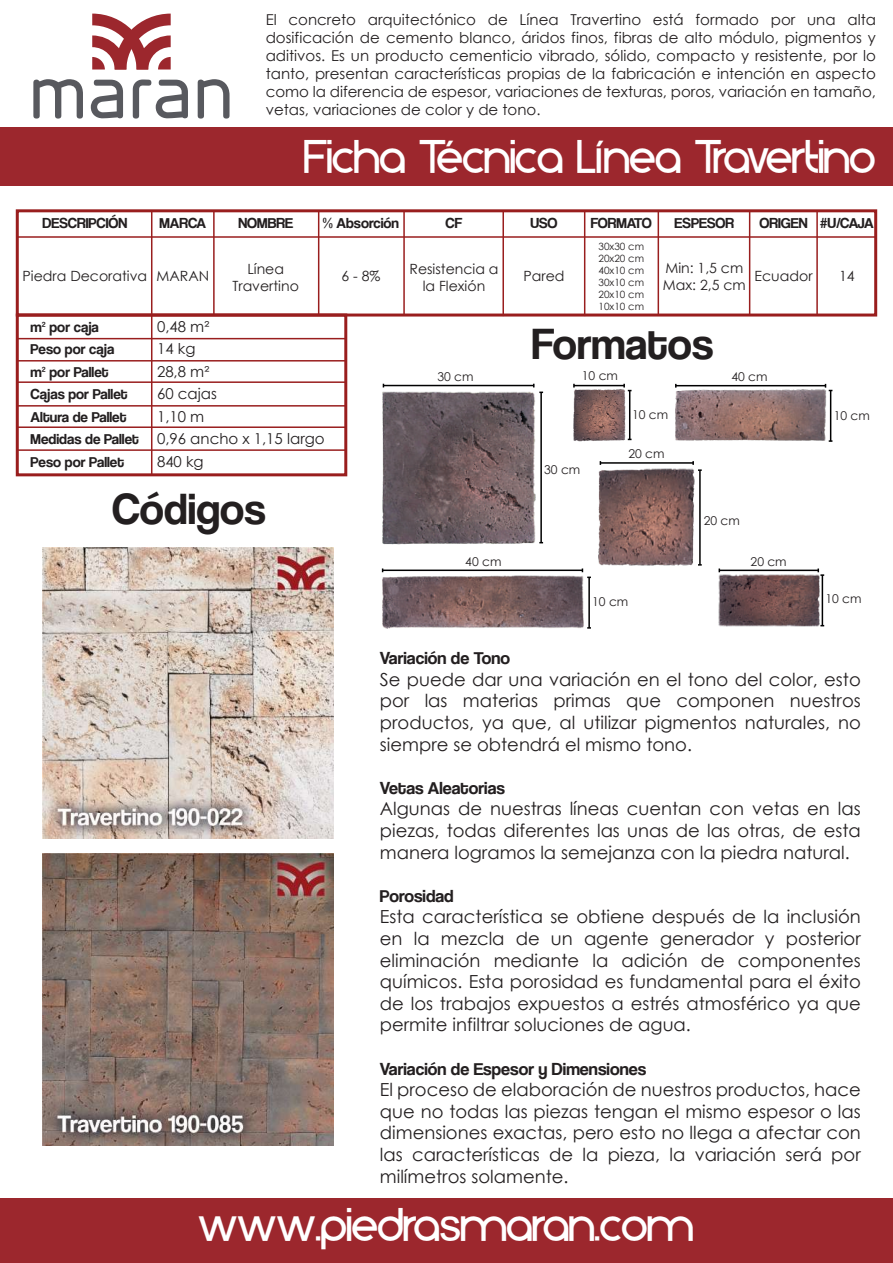
<style>
.page{position:relative;width:893px;height:1263px;background:#fff}
.page>*{position:absolute;margin:0;border:0;box-sizing:border-box;transform-origin:0 0}
.t1{font:45px "Coolvetica Rg";color:#231f20}
.t2{font:37.5px "Fidena";color:#fff}
.t3{font:18px/21.6px "Century Gothic";color:#231f20;text-align:justify}
.t4{font:18px "Coolvetica Rg";color:#231f20}
.t5{font:15px/22.5px "Century Gothic";color:#231f20}
.t6{font:15px/22.5px "Coolvetica Rg";color:#231f20}
.t7{font:14.1px/17px "Century Gothic";color:#231f20;text-align:center}
.t8{font:12.15px "Century Gothic";color:#231f20}
.t9{font:10.05px/12px "Century Gothic";color:#231f20;text-align:justify}
</style>
<div class="page">
<img style="left:42px;top:547px;width:292px;height:292px">
<div style="left:16px;top:209px;width:861px;height:107px;border:3px solid #991e1e"></div>
<hr style="left:17px;top:236px;width:859px;height:2px;background:#991e1e">
<hr style="left:151px;top:211px;width:1px;height:104px;background:#991e1e">
<hr style="left:213px;top:211px;width:2px;height:104px;background:#991e1e">
<hr style="left:318px;top:211px;width:1px;height:104px;background:#991e1e">
<hr style="left:584px;top:212px;width:1px;height:104px;background:#991e1e">
<hr style="left:502px;top:212px;width:2px;height:104px;background:#991e1e">
<hr style="left:403px;top:211px;width:2px;height:104px;background:#991e1e">
<hr style="left:658px;top:211px;width:1px;height:104px;background:#991e1e">
<hr style="left:749px;top:211px;width:1px;height:104px;background:#991e1e">
<hr style="left:816px;top:211px;width:2px;height:104px;background:#991e1e">
<hr style="left:17px;top:338px;width:329px;height:1px;background:#991e1e">
<hr style="left:17px;top:360px;width:329px;height:2px;background:#991e1e">
<hr style="left:17px;top:381px;width:329px;height:2px;background:#991e1e">
<hr style="left:17px;top:405px;width:329px;height:2px;background:#991e1e">
<hr style="left:17px;top:426px;width:329px;height:2px;background:#991e1e">
<hr style="left:17px;top:449px;width:329px;height:2px;background:#991e1e">
<div style="left:16px;top:313px;width:331px;height:163px;border:3px solid #991e1e"></div>
<hr style="left:151px;top:315px;width:1px;height:160px;background:#991e1e">
<div style="left:0;top:1199px;width:893px;height:64px;background:#9c272d"></div>
<div style="left:0;top:128px;width:893px;height:58px;background:#9c272d"></div>
<svg style="left:92px;top:14px;width:79px;height:56px"></svg>
<svg style="left:33px;top:79px;width:197px;height:40px"></svg>
<img style="left:718px;top:575px;width:101px;height:51px">
<hr style="left:719px;top:570px;width:99px;height:1px;background:#000001">
<hr style="left:822px;top:575px;width:1px;height:51px;background:#000001">
<svg style="left:817px;top:568px;width:7px;height:8px"></svg>
<img style="left:382px;top:391px;width:154px;height:154px">
<hr style="left:383px;top:385px;width:151px;height:1px;background:#000001">
<hr style="left:540px;top:392px;width:2px;height:151px;background:#000001">
<svg style="left:533px;top:384px;width:10px;height:9px"></svg>
<img style="left:573px;top:389px;width:53px;height:52px">
<hr style="left:574px;top:385px;width:50px;height:1px;background:#000001">
<hr style="left:629px;top:391px;width:1px;height:48px;background:#000001">
<svg style="left:623px;top:384px;width:8px;height:7px"></svg>
<img style="left:383px;top:575px;width:201px;height:53px">
<hr style="left:383px;top:569px;width:199px;height:2px;background:#000001">
<hr style="left:588px;top:577px;width:2px;height:51px;background:#000001">
<svg style="left:582px;top:568px;width:9px;height:10px"></svg>
<img style="left:675px;top:389px;width:152px;height:52px">
<hr style="left:676px;top:385px;width:149px;height:1px;background:#000001">
<hr style="left:830px;top:390px;width:1px;height:51px;background:#000001">
<svg style="left:825px;top:384px;width:7px;height:7px"></svg>
<img style="left:598px;top:468px;width:97px;height:98px">
<hr style="left:600px;top:462px;width:93px;height:2px;background:#000001">
<hr style="left:699px;top:470px;width:2px;height:95px;background:#000001">
<svg style="left:692px;top:461px;width:10px;height:10px"></svg>
<img style="left:42px;top:854px;width:292px;height:291px">
<p class="t5" style="left:266px;top:10px;width:612px;line-height:18px;text-align:justify">El concreto arquitectónico de Línea Travertino está formado por una alta dosificación de cemento blanco, áridos finos, fibras de alto módulo, pigmentos y aditivos. Es un producto cementicio vibrado, sólido, compacto y resistente, por lo tanto, presentan características propias de la fabricación e intención en aspecto como la diferencia de espesor, variaciones de texturas, poros, variación en tamaño, vetas, variaciones de color y de tono.</p>
<h2 class="t2" style="left:304px;top:131px;width:573px">Ficha Técnica Línea Travertino</h2>
<p class="t6" style="left:42px;top:212px;width:87px">DESCRIPCIÓN</p>
<p class="t6" style="left:159px;top:212px;width:48px">MARCA</p>
<p class="t6" style="left:238px;top:212px;width:56px">NOMBRE</p>
<p class="t6" style="left:530px;top:212px;width:29px">USO</p>
<p class="t6" style="left:591px;top:212px;width:63px">FORMATO</p>
<p class="t6" style="left:675px;top:212px;width:61px">ESPESOR</p>
<p class="t6" style="left:759px;top:212px;width:116px">ORIGEN #U/CAJA</p>
<p class="t6" style="left:323px;top:212px;width:78px">% Absorción</p>
<p class="t6" style="left:446px;top:212px;width:18px">CF</p>
<p class="t7" style="left:23px;top:267px;width:188px">Piedra Decorativa MARAN</p>
<p class="t7" style="left:232px;top:260px;width:68px">Línea<br>Travertino</p>
<p class="t7" style="left:523px;top:267px;width:43px">Pared</p>
<p class="t7" style="left:341px;top:267px;width:41px">6 - 8%</p>
<p class="t7" style="left:409px;top:260px;width:91px">Resistencia a la Flexión</p>
<p class="t9" style="left:598px;top:240px;width:47px">30x30 cm 20x20 cm 40x10 cm 30x10 cm 20x10 cm 10x10 cm</p>
<p class="t7" style="left:663px;top:259px;width:84px;text-align:left">Min: 1,5 cm<br>Max: 2,5 cm</p>
<p class="t7" style="left:755px;top:267px;width:59px">Ecuador</p>
<p class="t7" style="left:839px;top:267px;width:17px">14</p>
<p class="t6" style="left:31px;top:315px;width:110px">m² por caja<br>Peso por caja<br>m² por Pallet<br>Cajas por Pallet<br>Altura de Pallet<br>Medidas de Pallet<br>Peso por Pallet</p>
<p class="t5" style="left:157px;top:315px;width:169px">0,48 m²<br>14 kg<br>28,8 m²<br>60 cajas<br>1,10 m<br>0,96 ancho x 1,15 largo<br>840 kg</p>
<h1 class="t1" style="left:532px;top:318px;width:183px">Formatos</h1>
<h1 class="t1" style="left:112px;top:482px;width:155px">Códigos</h1>
<p class="t8" style="left:582px;top:367px;width:38px">10 cm</p>
<p class="t8" style="left:731px;top:368px;width:38px">40 cm</p>
<p class="t8" style="left:437px;top:369px;width:38px">30 cm</p>
<p class="t8" style="left:632px;top:406px;width:38px">10 cm</p>
<p class="t8" style="left:628px;top:446px;width:38px">20 cm</p>
<p class="t8" style="left:544px;top:461px;width:38px">30 cm</p>
<p class="t8" style="left:704px;top:512px;width:38px">20 cm</p>
<p class="t8" style="left:465px;top:553px;width:38px">40 cm</p>
<p class="t8" style="left:592px;top:593px;width:38px">10 cm</p>
<p class="t8" style="left:751px;top:553px;width:38px">20 cm</p>
<p class="t8" style="left:834px;top:407px;width:38px">10 cm</p>
<p class="t8" style="left:825px;top:590px;width:38px">10 cm</p>
<p class="t4" style="left:380px;top:648px;width:132px">Variación de Tono</p>
<p class="t3" style="left:380px;top:668px;width:482px">Se puede dar una variación en el tono del color, esto por las materias primas que componen nuestros productos, ya que, al utilizar pigmentos naturales, no siempre se obtendrá el mismo tono.</p>
<p class="t4" style="left:380px;top:777px;width:127px">Vetas Aleatorias</p>
<p class="t3" style="left:380px;top:798px;width:482px">Algunas de nuestras líneas cuentan con vetas en las piezas, todas diferentes las unas de las otras, de esta manera logramos la semejanza con la piedra natural.</p>
<p class="t4" style="left:380px;top:885px;width:75px">Porosidad</p>
<p class="t3" style="left:380px;top:906px;width:482px">Esta característica se obtiene después de la inclusión en la mezcla de un agente generador y posterior eliminación mediante la adición de componentes químicos. Esta porosidad es fundamental para el éxito de los trabajos expuestos a estrés atmosférico ya que permite infiltrar soluciones de agua.</p>
<p class="t4" style="left:380px;top:1058px;width:268px">Variación de Espesor y Dimensiones</p>
<p class="t3" style="left:380px;top:1079px;width:482px">El proceso de elaboración de nuestros productos, hace que no todas las piezas tengan el mismo espesor o las dimensiones exactas, pero esto no llega a afectar con las características de la pieza, la variación será por milímetros solamente.</p>
<h2 class="t2" style="left:199px;top:1200px;width:497px">www.piedrasmaran.com</h2>
</div>
